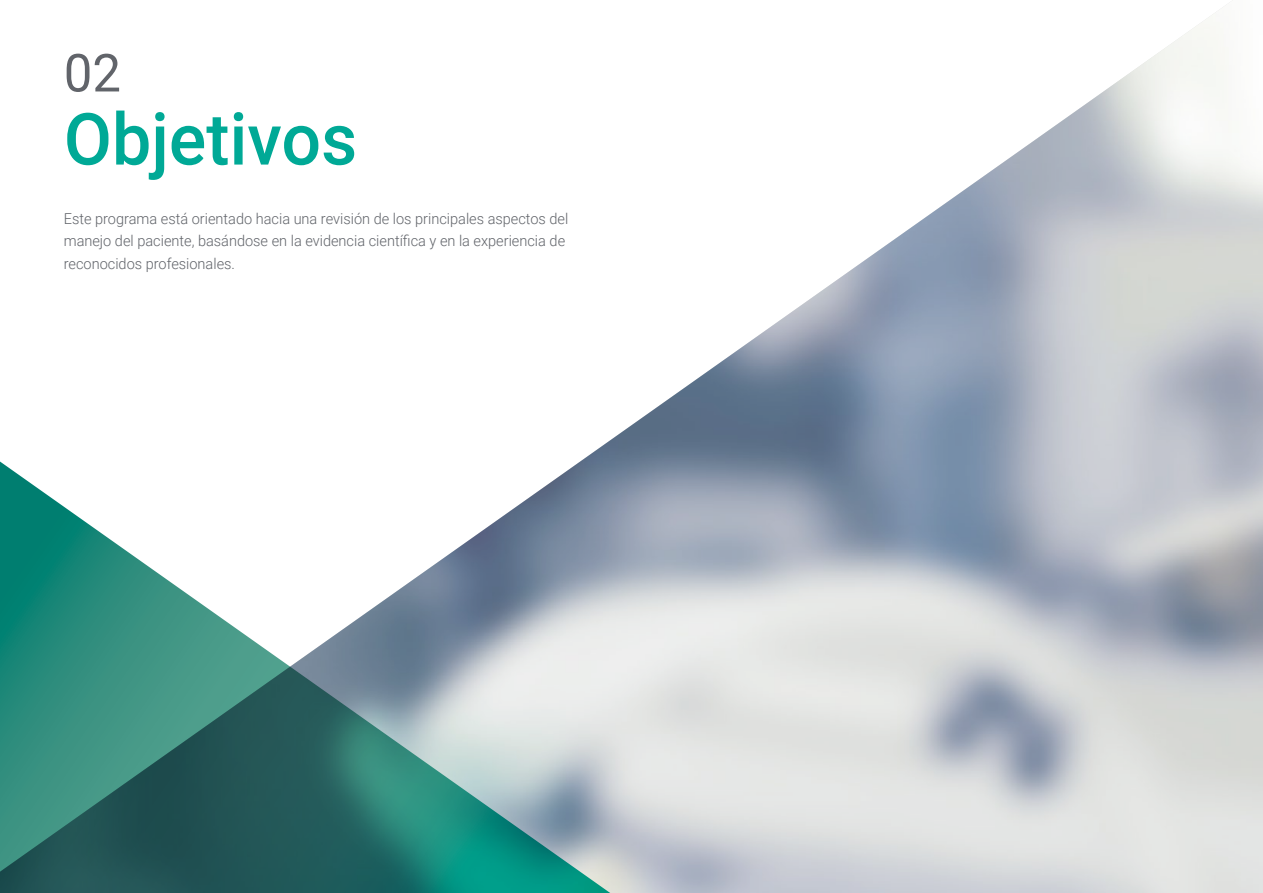
<style>
.page{position:relative;width:1263px;height:893px;background:#fff}
.page>*{position:absolute;margin:0;border:0;box-sizing:border-box;transform-origin:0 0}
.t1{font:500 72px "Roboto";color:#00a996}
.t2{font:52.5px "Roboto";color:#61646a}
.t3{font:300 15px/22.5px "Roboto";color:#61646a}
</style>
<div class="page">
<img style="left:602px;top:0;width:661px;height:893px">
<svg style="left:0;top:446px;width:640px;height:447px"></svg>
<h2 class="t2" style="left:64px;top:36px;width:59px">02</h2>
<h1 class="t1" style="left:64px;top:89px;width:295px">Objetivos</h1>
<p class="t3" style="left:64px;top:207px;width:506px">Este programa está orientado hacia una revisión de los principales aspectos del manejo del paciente, basándose en la evidencia científica y en la experiencia de reconocidos profesionales.</p>
</div>
